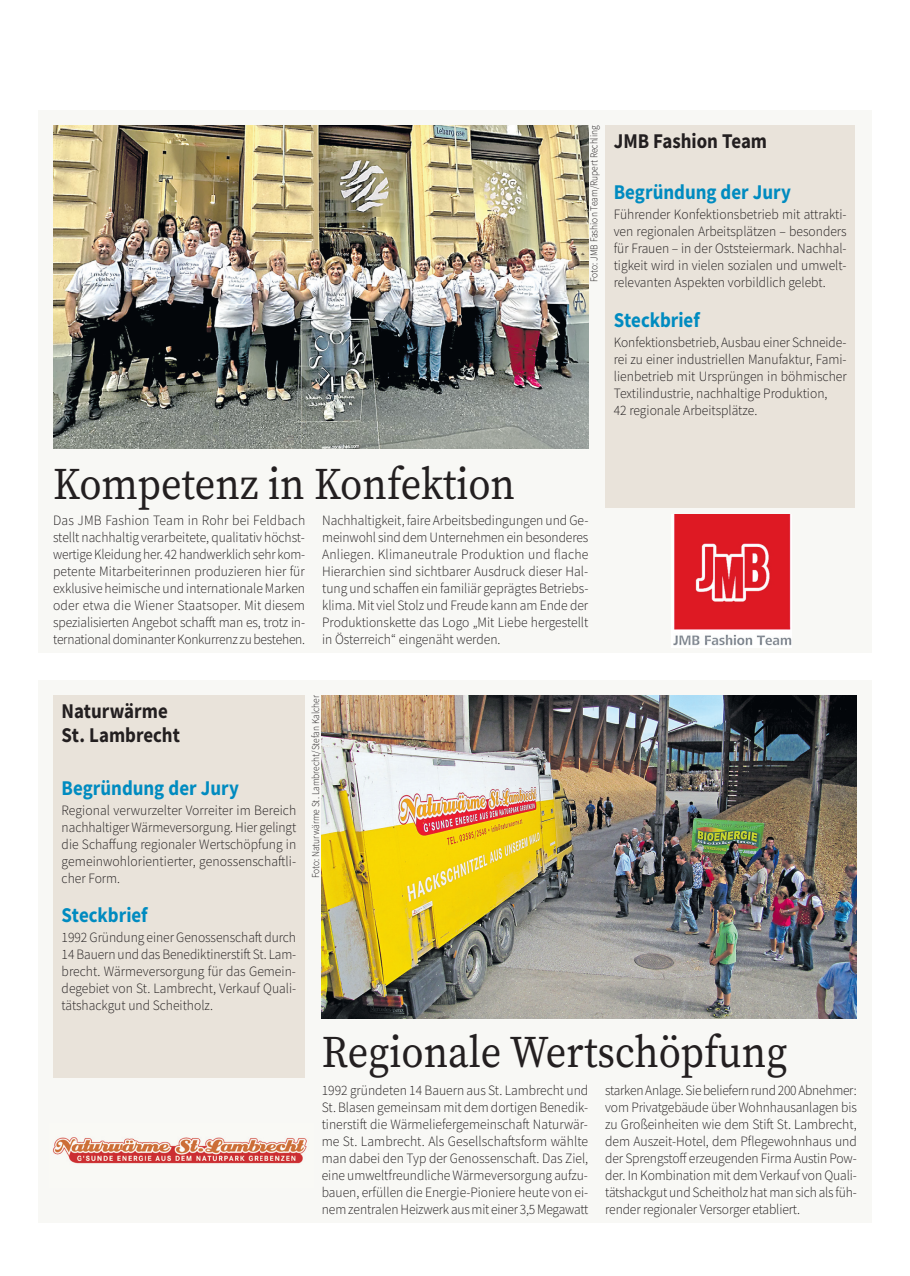
<style>
.page{position:relative;width:910px;height:1276px;background:#fff}
.page>*{position:absolute;margin:0;border:0;box-sizing:border-box;transform-origin:0 0}
.t1{font:45px "Source Serif Pro";color:#231f20;scale:.9 1}
.t2{font:700 21px "Source Sans Pro";color:#008bc0;scale:.9 1}
.t3{font:700 21px/24px "Source Sans Pro";color:#231f20;scale:.9 1}
.t4{font:300 14.25px/17px "Source Sans Pro";color:#231f20;text-align:justify;scale:.95 1}
.t5{font:300 14.25px/17px "Source Sans Pro";color:#231f20;scale:.94 1}
.t6{font:300 14.25px/17px "Source Sans Pro";color:#231f20;text-align:justify;scale:.96 1}
.t7{font:300 10.5px "Source Sans Pro";color:#231f20;scale:.9 1}
</style>
<div class="page">
<div style="left:38px;top:111px;width:834px;height:542px;background:#f8f8f5"></div>
<img style="left:53px;top:125px;width:535px;height:324px">
<div style="left:38px;top:680px;width:834px;height:542px;background:#f8f8f5"></div>
<div style="left:53px;top:695px;width:252px;height:383px;background:#e9e3da"></div>
<img style="left:322px;top:695px;width:535px;height:323px">
<div style="left:605px;top:125px;width:250px;height:383px;background:#e9e3da"></div>
<img style="left:673px;top:515px;width:118px;height:131px">
<img style="left:52px;top:1137px;width:255px;height:27px">
<p class="t7" style="left:587px;top:282px;width:175px;rotate:-90deg">Foto: JMB Fashion Team/Rupert Rechling</p>
<h2 class="t3" style="left:614px;top:129px;width:172px">JMB Fashion Team</h2>
<h2 class="t2" style="left:614px;top:178px;width:199px">Begründung der Jury</h2>
<p class="t4" style="left:614px;top:206px;width:247px">Führender Konfektionsbetrieb mit attrakti&shy;ven regionalen Arbeitsplätzen – besonders für Frauen – in der Oststeiermark. Nachhal&shy;tigkeit wird in vielen sozialen und umwelt&shy;relevanten Aspekten vorbildlich gelebt.</p>
<h2 class="t2" style="left:614px;top:305px;width:97px">Steckbrief</h2>
<p class="t5" style="left:614px;top:333px;width:249px">Konfektionsbetrieb, Ausbau einer Schneide&shy;rei zu einer industriellen Manufaktur, Fami&shy;lienbetrieb mit Ursprüngen in böhmischer Textilindustrie, nachhaltige Produktion,<br>42 regionale Arbeitsplätze.</p>
<h1 class="t1" style="left:53px;top:453px;width:515px">Kompetenz in Konfektion</h1>
<p class="t4" style="left:322px;top:512px;width:282px">Nachhaltigkeit, faire Arbeitsbedingungen und Ge&shy;meinwohl sind dem Unternehmen ein besonderes Anliegen. Klimaneutrale Produktion und flache Hierarchien sind sichtbarer Ausdruck dieser Hal&shy;tung und schaffen ein familiär geprägtes Betriebs&shy;klima. Mit viel Stolz und Freude kann am Ende der Produktionskette das Logo „Mit Liebe hergestellt in Österreich“ eingenäht werden.</p>
<p class="t6" style="left:53px;top:512px;width:264px">Das JMB Fashion Team in Rohr bei Feldbach stellt nachhaltig verarbeitete, qualitativ höchst&shy;wertige Kleidung her. 42 handwerklich sehr kom&shy;petente Mitarbeiterinnen produzieren hier für exklusive heimische und internationale Marken oder etwa die Wiener Staatsoper. Mit diesem spezialisierten Angebot schafft man es, trotz in&shy;ternational dominanter Konkurrenz zu bestehen.</p>
<h2 class="t3" style="left:62px;top:698px;width:133px">Naturwärme<br>St. Lambrecht</h2>
<h2 class="t2" style="left:62px;top:773px;width:199px">Begründung der Jury</h2>
<p class="t4" style="left:62px;top:801px;width:249px">Regional verwurzelter Vorreiter im Bereich nachhaltiger Wärmeversorgung. Hier gelingt die Schaffung regionaler Wertschöpfung in gemeinwohlorientierter, genossenschaftli&shy;cher Form.</p>
<h2 class="t2" style="left:62px;top:901px;width:97px">Steckbrief</h2>
<p class="t4" style="left:62px;top:929px;width:249px">1992 Gründung einer Genossenschaft durch 14 Bauern und das Benediktinerstift St. Lam&shy;brecht. Wärmeversorgung für das Gemein&shy;degebiet von St. Lambrecht, Verkauf Quali&shy;tätshackgut und Scheitholz.</p>
<p class="t7" style="left:309px;top:878px;width:205px;rotate:-90deg">Foto: Naturwärme St. Lambrecht/Stefan Kalcher</p>
<h1 class="t1" style="left:322px;top:1022px;width:519px">Regionale Wertschöpfung</h1>
<p class="t4" style="left:322px;top:1082px;width:282px">1992 gründeten 14 Bauern aus St. Lambrecht und St. Blasen gemeinsam mit dem dortigen Benedik&shy;tinerstift die Wärmeliefergemeinschaft Naturwär&shy;me St. Lambrecht. Als Gesellschaftsform wählte man dabei den Typ der Genossenschaft. Das Ziel, eine umweltfreundliche Wärmeversorgung aufzu&shy;bauen, erfüllen die Energie-Pioniere heute von ei&shy;nem zentralen Heizwerk aus mit einer 3,5 Megawatt</p>
<p class="t5" style="left:605px;top:1082px;width:269px;text-align:justify">starken Anlage. Sie beliefern rund 200 Abnehmer: vom Privatgebäude über Wohnhausanlagen bis zu Großeinheiten wie dem Stift St. Lambrecht, dem Auszeit-Hotel, dem Pflegewohnhaus und der Sprengstoff erzeugenden Firma Austin Pow&shy;der. In Kombination mit dem Verkauf von Quali&shy;tätshackgut und Scheitholz hat man sich als füh&shy;render regionaler Versorger etabliert.</p>
</div>
